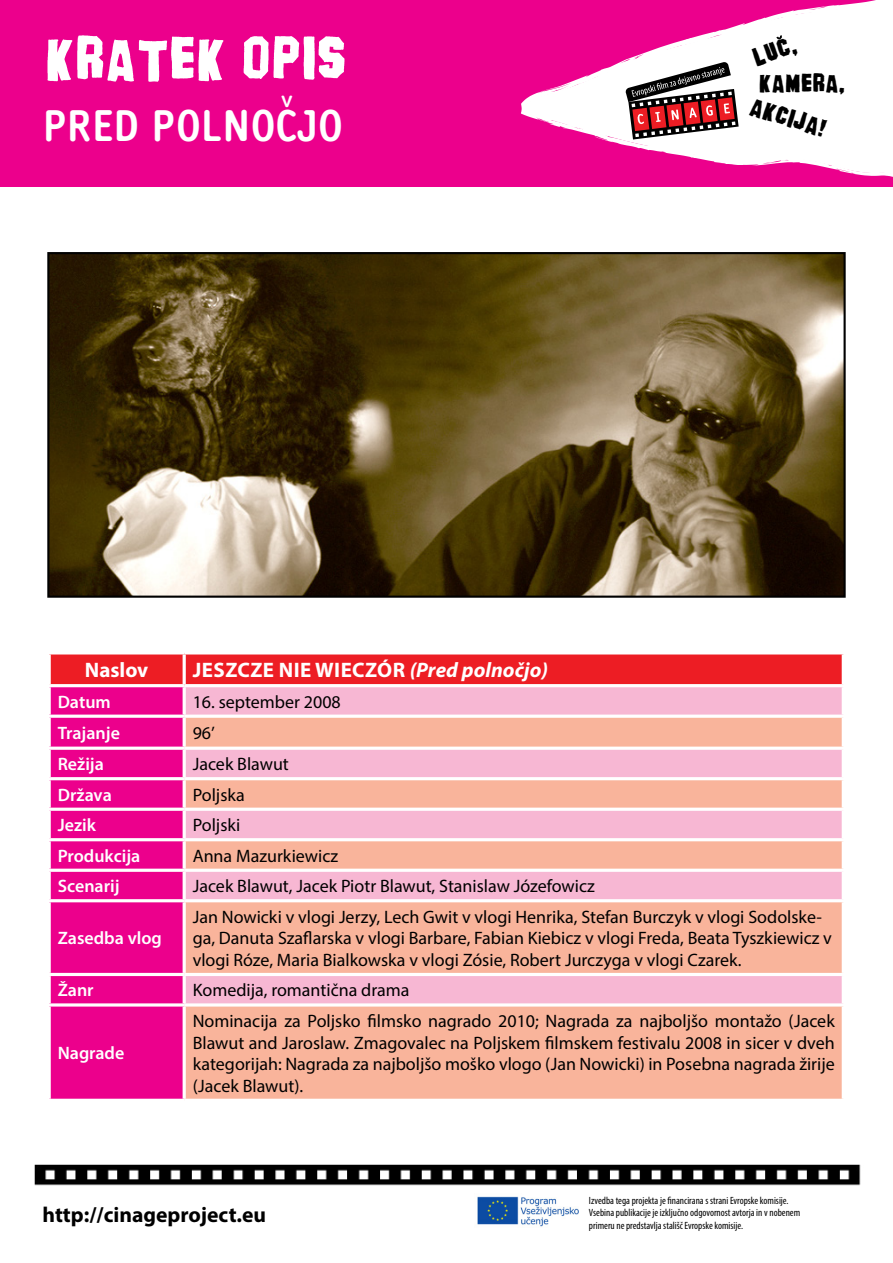
<style>
.page{position:relative;width:893px;height:1263px;background:#fff}
.page>*{position:absolute;margin:0;border:0;box-sizing:border-box;transform-origin:0 0}
.t1{font:51.3px "banhart black";letter-spacing:-.1em;color:#fff}
.t2{font:700 45px "Saturday Sans ICG";color:#fff}
.t3{font:21.75px "banhart black";letter-spacing:-.1em;color:#000}
.t4{font:700 21.6px "Myriad Pro";color:#000}
.t5{font:700 21px "Myriad Pro";letter-spacing:.02em;color:#fff}
.t6{font:18px/21.6px "Myriad Pro";color:#000}
.t7{font:600 18px "Myriad Pro";color:#fff}
.t8{font:700 16.5px "Saturday Sans ICG";color:#fff;scale:1.3 1}
.t9{font:condensed 10.5px/12.6px "Myriad Pro";color:#000}
.s1{font-style:italic}
</style>
<div class="page">
<div style="left:0;top:0;width:893px;height:187px;background:#ec008c"></div>
<svg style="left:521px;top:0;width:372px;height:177px;fill:#fff"></svg>
<svg style="left:594px;top:130px;width:2px;height:7px"></svg>
<svg style="left:877px;top:171px;width:12px;height:6px"></svg>
<svg style="left:818px;top:159px;width:13px;height:3px"></svg>
<svg style="left:565px;top:85px;width:16px;height:5px"></svg>
<svg style="left:803px;top:13px;width:13px;height:2px"></svg>
<svg style="left:775px;top:33px;width:9px;height:6px"></svg>
<svg style="left:625px;top:62px;width:114px;height:77px;background:#9f7778"></svg>
<img style="left:477px;top:1196px;width:102px;height:31px">
<img style="left:34px;top:1164px;width:827px;height:22px">
<img style="left:50px;top:255px;width:793px;height:340px">
<div style="left:47px;top:252px;width:799px;height:346px;border:2px solid #000"></div>
<div style="left:51px;top:654px;width:791px;height:30px;background:#ed1d24"></div>
<div style="left:51px;top:687px;width:132px;height:412px;background:#ec008c"></div>
<svg style="left:186px;top:687px;width:656px;height:28px;background:#f7b8d4"></svg>
<svg style="left:186px;top:718px;width:656px;height:381px;background:#f8b5ac"></svg>
<hr style="left:183px;top:654px;width:3px;height:30px;background:#fff">
<hr style="left:48px;top:715px;width:136px;height:3px;background:#fff">
<hr style="left:48px;top:747px;width:136px;height:3px;background:#fff">
<hr style="left:184px;top:747px;width:661px;height:3px;background:#fff">
<hr style="left:48px;top:777px;width:136px;height:3px;background:#fff">
<hr style="left:184px;top:777px;width:661px;height:3px;background:#fff">
<hr style="left:48px;top:808px;width:136px;height:3px;background:#fff">
<hr style="left:184px;top:808px;width:661px;height:3px;background:#fff">
<hr style="left:48px;top:838px;width:136px;height:3px;background:#fff">
<hr style="left:184px;top:838px;width:661px;height:3px;background:#fff">
<hr style="left:48px;top:869px;width:136px;height:3px;background:#fff">
<hr style="left:184px;top:869px;width:661px;height:3px;background:#fff">
<hr style="left:48px;top:899px;width:136px;height:3px;background:#fff">
<hr style="left:184px;top:899px;width:661px;height:3px;background:#fff">
<hr style="left:48px;top:973px;width:136px;height:3px;background:#fff">
<hr style="left:184px;top:973px;width:661px;height:3px;background:#fff">
<hr style="left:48px;top:1003px;width:136px;height:3px;background:#fff">
<hr style="left:184px;top:1003px;width:661px;height:3px;background:#fff">
<h1 class="t1" style="left:43px;top:24px;width:308px">KRATEK OPIS</h1>
<p class="t8" style="left:281px;top:92px;width:10px">V</p>
<h2 class="t2" style="left:43px;top:100px;width:302px">PRED POLNOCJO</h2>
<p class="t3" style="left:748px;top:46px;width:48px;rotate:-20deg">LUC,</p>
<p class="t3" style="left:758px;top:69px;width:90px">KAMERA,</p>
<p class="t3" style="left:754px;top:92px;width:81px;rotate:17deg">AKCIJA!</p>
<p class="t5" style="left:85px;top:656px;width:65px">Naslov</p>
<p class="t5" style="left:193px;top:656px;width:357px">JESZCZE NIE WIECZÓR <span class="s1">(Pred polnočjo)</span></p>
<p class="t7" style="left:58px;top:690px;width:55px">Datum</p>
<p class="t6" style="left:193px;top:690px;width:150px">16. september 2008</p>
<p class="t7" style="left:58px;top:721px;width:64px">Trajanje</p>
<p class="t6" style="left:193px;top:722px;width:24px">96’</p>
<p class="t7" style="left:58px;top:753px;width:48px">Režija</p>
<p class="t6" style="left:193px;top:753px;width:98px">Jacek Blawut</p>
<p class="t7" style="left:58px;top:783px;width:56px">Država</p>
<p class="t6" style="left:193px;top:783px;width:54px">Poljska</p>
<p class="t7" style="left:58px;top:814px;width:40px">Jezik</p>
<p class="t6" style="left:193px;top:814px;width:49px">Poljski</p>
<p class="t7" style="left:58px;top:844px;width:84px">Produkcija</p>
<p class="t6" style="left:193px;top:845px;width:147px">Anna Mazurkiewicz</p>
<p class="t7" style="left:58px;top:875px;width:63px">Scenarij</p>
<p class="t6" style="left:193px;top:875px;width:404px">Jacek Blawut, Jacek Piotr Blawut, Stanislaw Józefowicz</p>
<p class="t7" style="left:58px;top:927px;width:106px">Zasedba vlog</p>
<p class="t6" style="left:193px;top:906px;width:641px">Jan Nowicki v vlogi Jerzy, Lech Gwit v vlogi Henrika, Stefan Burczyk v vlogi Sodolske&shy;ga, Danuta Szaflarska v vlogi Barbare, Fabian Kiebicz v vlogi Freda, Beata Tyszkiewicz v vlogi Róze, Maria Bialkowska v vlogi Zósie, Robert Jurczyga v vlogi Czarek.</p>
<p class="t7" style="left:58px;top:979px;width:38px">Žanr</p>
<p class="t6" style="left:193px;top:979px;width:218px">Komedija, romantična drama</p>
<p class="t7" style="left:58px;top:1042px;width:68px">Nagrade</p>
<p class="t6" style="left:193px;top:1010px;width:644px;text-align:justify">Nominacija za Poljsko filmsko nagrado 2010; Nagrada za najboljšo montažo (Jacek Blawut and Jaroslaw. Zmagovalec na Poljskem filmskem festivalu 2008 in sicer v dveh kategorijah: Nagrada za najboljšo moško vlogo (Jan Nowicki) in Posebna nagrada žirije (Jacek Blawut).</p>
<p class="t4" style="left:43px;top:1200px;width:225px">http://cinageproject.eu</p>
<p class="t9" style="left:589px;top:1194px;width:213px">Izvedba tega projekta je financirana s strani Evropske komisije.<br>Vsebina publikacije je izključno odgovornost avtorja in v nobenem primeru ne predstavlja stališč Evropske komisije.</p>
</div>
